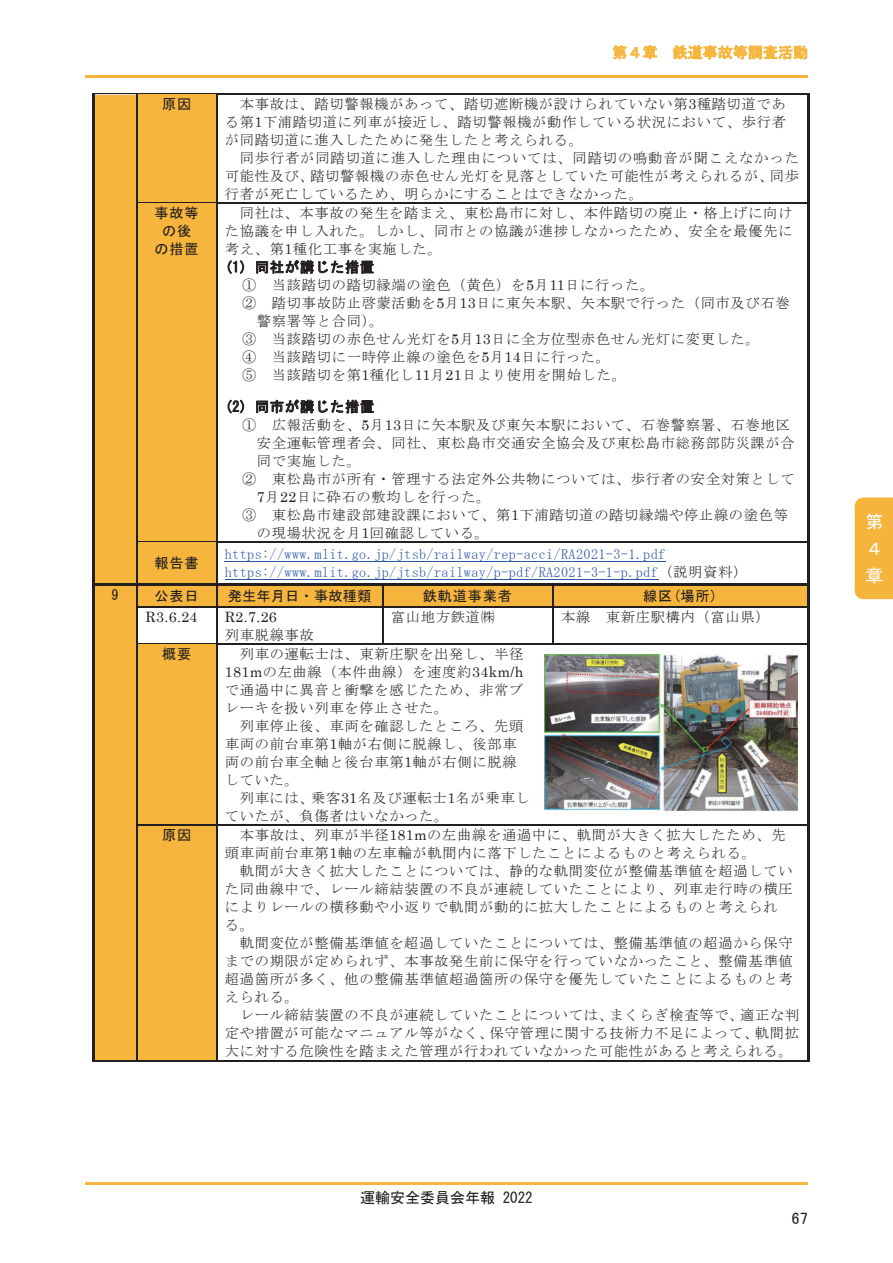
<style>
.page{position:relative;width:893px;height:1263px;background:#fff}
.page>*{position:absolute;margin:0;border:0;box-sizing:border-box;transform-origin:0 0}
.t1{font:18px/27px "MS Gothic";color:#fff}
.t2{font:16.5px "MS P Gothic";color:#231f20}
.t3{font:15px "MS Gothic";color:#231f20}
.t4{font:15px "MS Gothic";color:#f6b53d}
.t5{font:14.25px/18px "MS Mincho";letter-spacing:.05em;color:#231f20;text-align:justify}
.t6{font:14.25px/18px "MS Mincho";letter-spacing:.025em;color:#2c57a6}
.t7{font:14.25px/18px "MS Gothic";letter-spacing:.05em;color:#231f20;text-align:center}
.t8{font:14.25px "Century";letter-spacing:.025em;color:#231f20}
.t9{font:14.25px "MS Gothic";letter-spacing:.005em;color:#231f20}
.s1{font-family:"Century"}
.s2{color:#231f20}
</style>
<div class="page">
<hr style="left:85px;top:75px;width:723px;height:3px;background:#f6b53d">
<hr style="left:85px;top:1182px;width:723px;height:2px;background:#f6b53d">
<div style="left:94px;top:95px;width:43px;height:108px;background:#f6b53d"></div>
<div style="left:138px;top:95px;width:78px;height:108px;background:#f6b53d"></div>
<hr style="left:94px;top:94px;width:43px;height:1px;background:#231f20">
<hr style="left:94px;top:95px;width:43px;height:1px;background:#dcdddf">
<hr style="left:138px;top:94px;width:78px;height:1px;background:#231f20">
<hr style="left:217px;top:94px;width:590px;height:1px;background:#231f20">
<hr style="left:92px;top:95px;width:2px;height:108px;background:#231f20">
<hr style="left:137px;top:95px;width:1px;height:108px;background:#231f20">
<hr style="left:216px;top:95px;width:1px;height:108px;background:#231f20">
<hr style="left:807px;top:95px;width:2px;height:108px;background:#231f20">
<div style="left:94px;top:203px;width:43px;height:338px;background:#f6b53d"></div>
<div style="left:138px;top:204px;width:78px;height:337px;background:#f6b53d"></div>
<hr style="left:138px;top:203px;width:78px;height:1px;background:#231f20">
<hr style="left:217px;top:203px;width:590px;height:1px;background:#231f20">
<hr style="left:92px;top:204px;width:2px;height:337px;background:#231f20">
<hr style="left:137px;top:204px;width:1px;height:337px;background:#231f20">
<hr style="left:216px;top:204px;width:1px;height:337px;background:#231f20">
<hr style="left:807px;top:204px;width:2px;height:337px;background:#231f20">
<div style="left:94px;top:541px;width:43px;height:42px;background:#f6b53d"></div>
<div style="left:138px;top:542px;width:78px;height:41px;background:#f6b53d"></div>
<hr style="left:225px;top:561px;width:441px;height:1px;background:#2c57a6">
<hr style="left:225px;top:579px;width:434px;height:1px;background:#2c57a6">
<hr style="left:138px;top:541px;width:78px;height:1px;background:#231f20">
<hr style="left:217px;top:541px;width:590px;height:1px;background:#231f20">
<hr style="left:92px;top:542px;width:2px;height:41px;background:#231f20">
<hr style="left:137px;top:542px;width:1px;height:41px;background:#231f20">
<hr style="left:216px;top:542px;width:1px;height:41px;background:#231f20">
<hr style="left:807px;top:542px;width:2px;height:41px;background:#231f20">
<div style="left:94px;top:585px;width:43px;height:475px;background:#f6b53d"></div>
<div style="left:138px;top:585px;width:78px;height:22px;background:#f6b53d"></div>
<div style="left:217px;top:585px;width:165px;height:22px;background:#f6b53d"></div>
<div style="left:383px;top:585px;width:169px;height:22px;background:#f6b53d"></div>
<div style="left:553px;top:585px;width:254px;height:22px;background:#f6b53d"></div>
<hr style="left:92px;top:583px;width:717px;height:2px;background:#231f20">
<hr style="left:92px;top:585px;width:2px;height:22px;background:#231f20">
<hr style="left:807px;top:585px;width:2px;height:22px;background:#231f20">
<svg style="left:137px;top:585px;width:1px;height:23px"></svg>
<hr style="left:138px;top:607px;width:78px;height:1px;background:#231f20">
<svg style="left:216px;top:585px;width:1px;height:23px"></svg>
<hr style="left:217px;top:607px;width:165px;height:1px;background:#231f20">
<svg style="left:382px;top:585px;width:1px;height:23px"></svg>
<hr style="left:383px;top:607px;width:169px;height:1px;background:#231f20">
<svg style="left:552px;top:585px;width:1px;height:23px"></svg>
<hr style="left:553px;top:607px;width:254px;height:1px;background:#231f20">
<hr style="left:92px;top:608px;width:2px;height:36px;background:#231f20">
<hr style="left:137px;top:608px;width:1px;height:36px;background:#231f20">
<hr style="left:216px;top:608px;width:1px;height:36px;background:#231f20">
<hr style="left:382px;top:608px;width:1px;height:36px;background:#231f20">
<hr style="left:552px;top:608px;width:1px;height:36px;background:#231f20">
<hr style="left:807px;top:608px;width:2px;height:36px;background:#231f20">
<div style="left:138px;top:645px;width:78px;height:180px;background:#f6b53d"></div>
<hr style="left:138px;top:644px;width:78px;height:1px;background:#231f20">
<hr style="left:217px;top:644px;width:590px;height:1px;background:#231f20">
<hr style="left:92px;top:645px;width:2px;height:180px;background:#231f20">
<hr style="left:137px;top:645px;width:1px;height:180px;background:#231f20">
<hr style="left:216px;top:645px;width:1px;height:180px;background:#231f20">
<hr style="left:807px;top:645px;width:2px;height:180px;background:#231f20">
<div style="left:138px;top:826px;width:78px;height:234px;background:#f6b53d"></div>
<hr style="left:138px;top:825px;width:78px;height:1px;background:#231f20">
<hr style="left:217px;top:825px;width:590px;height:1px;background:#231f20">
<hr style="left:92px;top:826px;width:2px;height:234px;background:#231f20">
<hr style="left:92px;top:1060px;width:45px;height:1px;background:#231f20">
<hr style="left:137px;top:826px;width:1px;height:235px;background:#231f20">
<hr style="left:138px;top:1060px;width:78px;height:1px;background:#231f20">
<hr style="left:216px;top:826px;width:1px;height:235px;background:#231f20">
<hr style="left:217px;top:1060px;width:590px;height:1px;background:#231f20">
<hr style="left:807px;top:826px;width:2px;height:235px;background:#231f20">
<img style="left:544px;top:655px;width:253px;height:155px">
<div style="left:855px;top:497px;width:38px;height:102px;background:#f5b53d"></div>
<p class="t4" style="left:612px;top:45px;width:197px">第４章 鉄道事故等調査活動</p>
<p class="t7" style="left:162px;top:95px;width:31px">原因</p>
<p class="t5" style="left:225px;top:95px;width:563px;text-indent:15px">本事故は、踏切警報機があって、踏切遮断機が設けられていない第<span class="s1">3</span>種踏切道である第<span class="s1">1</span>下浦踏切道に列車が接近し、踏切警報機が動作している状況において、歩行者が同踏切道に進入したために発生したと考えられる。</p>
<p class="t5" style="left:225px;top:149px;width:576px;text-indent:15px">同歩行者が同踏切道に進入した理由については、同踏切の鳴動音が聞こえなかった可能性及び、踏切警報機の赤色せん光灯を見落としていた可能性が考えられるが、同歩行者が死亡しているため、明らかにすることはできなかった。</p>
<p class="t7" style="left:155px;top:204px;width:46px">事故等の後の措置</p>
<p class="t5" style="left:225px;top:204px;width:569px;text-indent:15px">同社は、本事故の発生を踏まえ、東松島市に対し、本件踏切の廃止・格上げに向けた協議を申し入れた。しかし、同市との協議が進捗しなかったため、安全を最優先に考え、第<span class="s1">1</span>種化工事を実施した。</p>
<p class="t7" style="left:225px;top:258px;width:151px">(1) 同社が講じた措置</p>
<p class="t5" style="left:242px;top:276px;width:414px">① 当該踏切の踏切縁端の塗色（黄色）を<span class="s1">5</span>月<span class="s1">11</span>日に行った。</p>
<p class="t5" style="left:242px;top:294px;width:549px">② 踏切事故防止啓蒙活動を<span class="s1">5</span>月<span class="s1">13</span>日に東矢本駅、矢本駅で行った（同市及び石巻</p>
<p class="t5" style="left:257px;top:312px;width:128px">警察署等と合同）。</p>
<p class="t5" style="left:242px;top:330px;width:519px">③ 当該踏切の赤色せん光灯を<span class="s1">5</span>月<span class="s1">13</span>日に全方位型赤色せん光灯に変更した。</p>
<p class="t5" style="left:242px;top:348px;width:370px">④ 当該踏切に一時停止線の塗色を<span class="s1">5</span>月<span class="s1">14</span>日に行った。</p>
<p class="t5" style="left:242px;top:366px;width:385px">⑤ 当該踏切を第<span class="s1">1</span>種化し<span class="s1">11</span>月<span class="s1">21</span>日より使用を開始した。</p>
<p class="t7" style="left:225px;top:397px;width:151px">(2) 同市が講じた措置</p>
<p class="t5" style="left:242px;top:415px;width:549px">① 広報活動を、<span class="s1">5</span>月<span class="s1">13</span>日に矢本駅及び東矢本駅において、石巻警察署、石巻地区</p>
<p class="t5" style="left:257px;top:433px;width:539px">安全運転管理者会、同社、東松島市交通安全協会及び東松島市総務部防災課が合</p>
<p class="t5" style="left:257px;top:451px;width:105px">同で実施した。</p>
<p class="t5" style="left:242px;top:469px;width:554px">② 東松島市が所有・管理する法定外公共物については、歩行者の安全対策として</p>
<p class="t5" style="left:257px;top:487px;width:235px"><span class="s1">7</span>月<span class="s1">22</span>日に砕石の敷均しを行った。</p>
<p class="t5" style="left:242px;top:505px;width:548px">③ 東松島市建設部建設課において、第<span class="s1">1</span>下浦踏切道の踏切縁端や停止線の塗色等</p>
<p class="t5" style="left:257px;top:523px;width:233px">の現場状況を月<span class="s1">1</span>回確認している。</p>
<p class="t7" style="left:155px;top:554px;width:46px">報告書</p>
<p class="t6" style="left:225px;top:545px;width:524px">https://www.mlit.go.jp/jtsb/railway/rep-acci/RA2021-3-1.pdf https://www.mlit.go.jp/jtsb/railway/p-pdf/RA2021-3-1-p.pdf<span class="s2">（説明資料）</span></p>
<p class="t7" style="left:112px;top:586px;width:9px">9</p>
<p class="t7" style="left:155px;top:587px;width:46px">公表日</p>
<p class="t9" style="left:228px;top:589px;width:145px">発生年月日・事故種類</p>
<p class="t7" style="left:423px;top:587px;width:90px">鉄軌道事業者</p>
<p class="t7" style="left:643px;top:587px;width:76px">線区(場所)</p>
<p class="t8" style="left:146px;top:605px;width:54px">R3.6.24</p>
<p class="t8" style="left:225px;top:605px;width:54px">R2.7.26</p>
<p class="t5" style="left:225px;top:626px;width:90px">列車脱線事故</p>
<p class="t5" style="left:391px;top:608px;width:105px">富山地方鉄道㈱</p>
<p class="t5" style="left:561px;top:608px;width:210px">本線 東新庄駅構内（富山県）</p>
<p class="t7" style="left:162px;top:645px;width:31px">概要</p>
<p class="t5" style="left:225px;top:645px;width:300px;text-indent:15px">列車の運転士は、東新庄駅を出発し、半径<span class="s1">181m</span>の左曲線（本件曲線）を速度約<span class="s1">34km/h</span>で通過中に異音と衝撃を感じたため、非常ブレーキを扱い列車を停止させた。</p>
<p class="t5" style="left:225px;top:717px;width:300px;text-align:left;text-indent:15px">列車停止後、車両を確認したところ、先頭車両の前台車第<span class="s1">1</span>軸が右側に脱線し、後部車両の前台車全軸と後台車第<span class="s1">1</span>軸が右側に脱線していた。</p>
<p class="t5" style="left:225px;top:789px;width:306px;text-indent:15px">列車には、乗客<span class="s1">31</span>名及び運転士<span class="s1">1</span>名が乗車していたが、負傷者はいなかった。</p>
<p class="t7" style="left:162px;top:826px;width:31px">原因</p>
<p class="t5" style="left:225px;top:826px;width:562px;text-indent:15px">本事故は、列車が半径<span class="s1">181m</span>の左曲線を通過中に、軌間が大きく拡大したため、先頭車両前台車第<span class="s1">1</span>軸の左車輪が軌間内に落下したことによるものと考えられる。</p>
<p class="t5" style="left:225px;top:862px;width:569px;text-align:left;text-indent:15px">軌間が大きく拡大したことについては、静的な軌間変位が整備基準値を超過していた同曲線中で、レール締結装置の不良が連続していたことにより、列車走行時の横圧によりレールの横移動や小返りで軌間が動的に拡大したことによるものと考えられる。</p>
<p class="t5" style="left:225px;top:934px;width:569px;text-indent:15px">軌間変位が整備基準値を超過していたことについては、整備基準値の超過から保守までの期限が定められず、本事故発生前に保守を行っていなかったこと、整備基準値超過箇所が多く、他の整備基準値超過箇所の保守を優先していたことによるものと考えられる。</p>
<p class="t5" style="left:225px;top:1006px;width:576px;text-indent:15px">レール締結装置の不良が連続していたことについては、まくらぎ検査等で、適正な判定や措置が可能なマニュアル等がなく、保守管理に関する技術力不足によって、軌間拡大に対する危険性を踏まえた管理が行われていなかった可能性があると考えられる。</p>
<p class="t3" style="left:360px;top:1190px;width:174px">運輸安全委員会年報 2022</p>
<p class="t2" style="left:791px;top:1210px;width:18px">67</p>
<p class="t1" style="left:865px;top:508px;width:19px">第<br>４章</p>
</div>
